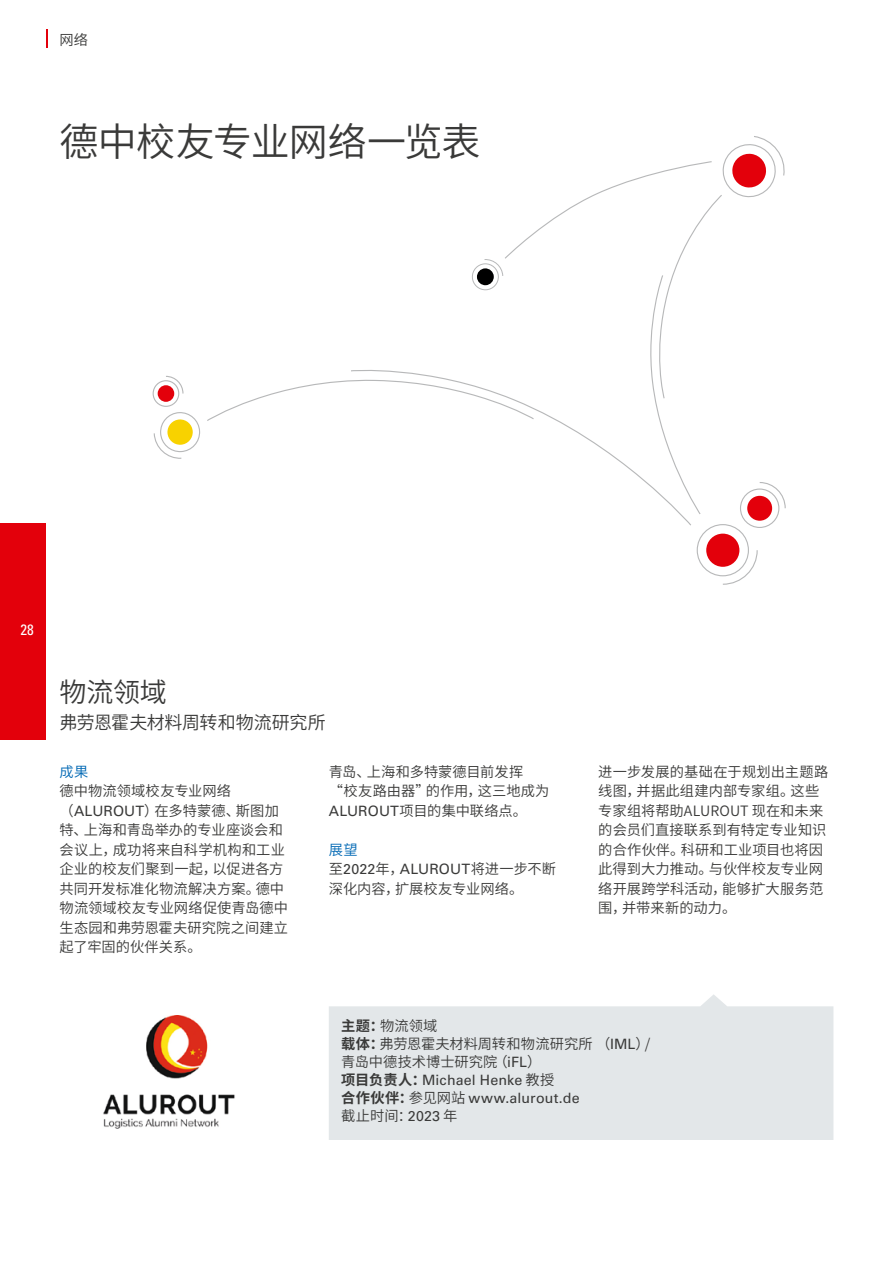
<style>
.page{position:relative;width:893px;height:1263px;background:#fff}
.page>*{position:absolute;margin:0;border:0;box-sizing:border-box;transform-origin:0 0}
.t1{font:39px "Source Han Sans CN";letter-spacing:-.02em;color:#3a3a39}
.t2{font:27px "Source Han Sans CN";color:#3a3a39}
.t3{font:18px "Source Han Sans CN";letter-spacing:-.01em;color:#3a3a39}
.t4{font:condensed 15px "Univers LT Std";color:#fff}
.t5{font:14.25px/19.5px "Source Han Sans CN";letter-spacing:.005em;color:#3a3a39}
.t6{font:14.25px/18px "Univers LT Std";letter-spacing:.01em;color:#3a3a39}
.t7{font:14.25px "Source Han Sans CN";color:#0068b4}
.s1{font-family:"Univers LT Std"}
.s2{font-family:"Source Han Sans CN"}
.s3{font-weight:700}
.s4{font-family:"Source Han Sans CN";font-weight:700}
</style>
<div class="page">
<svg style="left:47px;top:29px;width:1px;height:18px"></svg>
<svg style="left:329px;top:994px;width:504px;height:146px;background:#e5e8ea"></svg>
<img style="left:103px;top:1015px;width:132px;height:114px">
<div style="left:706px;top:534px;width:33px;height:33px;background:#e3000b;border-radius:50%"></div>
<div style="left:697px;top:524px;width:52px;height:52px;border:1px solid #b7b8b9;border-radius:50%"></div>
<svg style="left:722px;top:549px;width:36px;height:36px"></svg>
<div style="left:747px;top:496px;width:25px;height:25px;background:#e3000b;border-radius:50%"></div>
<div style="left:740px;top:488px;width:39px;height:40px;border:1px solid #b7b8b9;border-radius:50%"></div>
<svg style="left:153px;top:136px;width:633px;height:379px"></svg>
<div style="left:0;top:523px;width:45px;height:216px;background:#e3000b"></div>
<p class="t5" style="left:60px;top:31px;width:30px">网络</p>
<h1 class="t1" style="left:60px;top:120px;width:422px">德中校友专业网络一览表</h1>
<p class="t4" style="left:20px;top:621px;width:15px">28</p>
<h2 class="t2" style="left:60px;top:677px;width:109px">物流领域</h2>
<p class="t3" style="left:60px;top:712px;width:268px">弗劳恩霍夫材料周转和物流研究所</p>
<p class="t7" style="left:60px;top:764px;width:30px">成果</p>
<p class="t5" style="left:60px;top:782px;width:230px">德中物流领域校友专业网络（<span class="s1">ALUROUT</span>）在多特蒙德、斯图加特、上海和青岛举办的专业座谈会和会议上，成功将来自科学机构和工业企业的校友们聚到一起，以促进各方共同开发标准化物流解决方案。德中物流领域校友专业网络促使青岛德中生态园和弗劳恩霍夫研究院之间建立起了牢固的伙伴关系。</p>
<p class="t5" style="left:329px;top:762px;width:222px">青岛、上海和多特蒙德目前发挥<br>“校友路由器”的作用，这三地成为<br><span class="s1">ALUROUT</span>项目的集中联络点。</p>
<p class="t7" style="left:329px;top:842px;width:30px">展望</p>
<p class="t6" style="left:329px;top:860px;width:229px"><span class="s2">至</span>2022<span class="s2">年，</span>ALUROUT<span class="s2">将进一步不断</span></p>
<p class="t5" style="left:329px;top:879px;width:196px">深化内容，扩展校友专业网络。</p>
<p class="t5" style="left:598px;top:762px;width:231px">进一步发展的基础在于规划出主题路线图，并据此组建内部专家组。这些专家组将帮助ALUROUT 现在和未来的会员们直接联系到有特定专业知识的合作伙伴。科研和工业项目也将因此得到大力推动。与伙伴校友专业网络开展跨学科活动，能够扩大服务范围，并带来新的动力。</p>
<p class="t5" style="left:341px;top:1017px;width:311px;line-height:18px"><span class="s3">主题：</span>物流领域<br><span class="s3">载体：</span>弗劳恩霍夫材料周转和物流研究所（<span class="s1">IML</span>）/青岛中德技术博士研究院（<span class="s1">iFL</span>）</p>
<p class="t6" style="left:341px;top:1071px;width:240px"><span class="s4">项目负责人：</span>Michael Henke <span class="s2">教授<br></span><span class="s4">合作伙伴：</span><span class="s2">参见网站</span> www.alurout.de</p>
<p class="t5" style="left:341px;top:1106px;width:118px">截止时间：<span class="s1">2023</span> 年</p>
</div>
